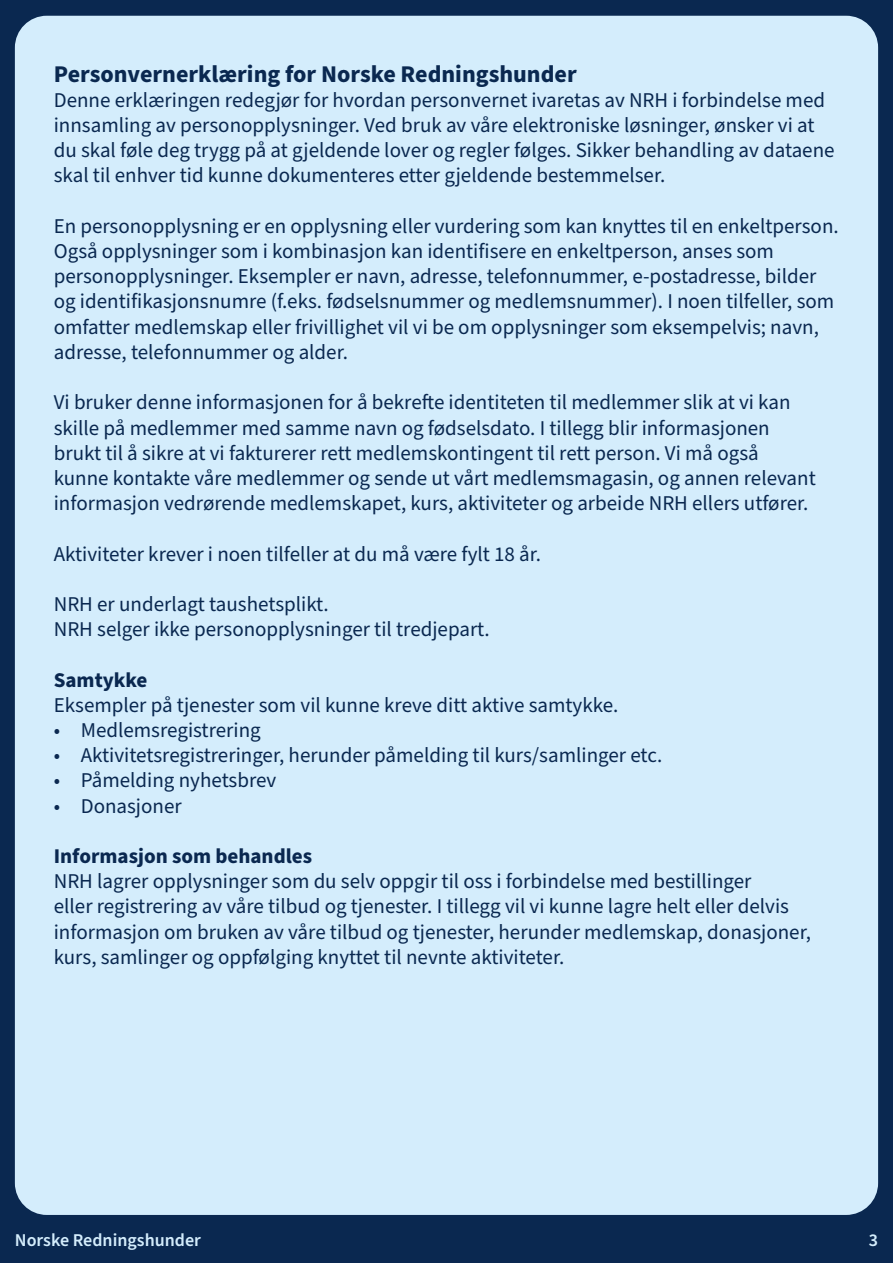
<style>
.page{position:relative;width:893px;height:1263px;background:#0a2850}
.page>*{position:absolute;margin:0;border:0;box-sizing:border-box;transform-origin:0 0}
.t1{font:700 24px "Source Sans Pro";color:#0a2850}
.t2{font:21px/25.2px "Source Sans Pro";color:#0a2850}
.t3{font:700 21px "Source Sans Pro";color:#0a2850}
.t4{font:600 18px "Source Sans Pro";color:#d4edfc}
</style>
<div class="page">
<div style="left:15px;top:16px;width:863px;height:1199px;background:#d4edfc;border-radius:32px"></div>
<p class="t1" style="left:54px;top:57px;width:524px">Personvernerklæring for Norske Redningshunder</p>
<p class="t2" style="left:54px;top:88px;width:782px">Denne erklæringen redegjør for hvordan personvernet ivaretas av NRH i forbindelse med innsamling av personopplysninger. Ved bruk av våre elektroniske løsninger, ønsker vi at du skal føle deg trygg på at gjeldende lover og regler følges. Sikker behandling av dataene skal til enhver tid kunne dokumenteres etter gjeldende bestemmelser.</p>
<p class="t2" style="left:54px;top:214px;width:786px">En personopplysning er en opplysning eller vurdering som kan knyttes til en enkeltperson.<br>Også opplysninger som i kombinasjon kan identifisere en enkeltperson, anses som personopplysninger. Eksempler er navn, adresse, telefonnummer, e-postadresse, bilder og identifikasjonsnumre (f.eks. fødselsnummer og medlemsnummer). I noen tilfeller, som omfatter medlemskap eller frivillighet vil vi be om opplysninger som eksempelvis; navn, adresse, telefonnummer og alder.</p>
<p class="t2" style="left:54px;top:390px;width:763px">Vi bruker denne informasjonen for å bekrefte identiteten til medlemmer slik at vi kan skille på medlemmer med samme navn og fødselsdato. I tillegg blir informasjonen brukt til å sikre at vi fakturerer rett medlemskontingent til rett person. Vi må også kunne kontakte våre medlemmer og sende ut vårt medlemsmagasin, og annen relevant informasjon vedrørende medlemskapet, kurs, aktiviteter og arbeide NRH ellers utfører.</p>
<p class="t2" style="left:54px;top:542px;width:489px">Aktiviteter krever i noen tilfeller at du må være fylt 18 år.</p>
<p class="t2" style="left:54px;top:592px;width:437px">NRH er underlagt taushetsplikt.<br>NRH selger ikke personopplysninger til tredjepart.</p>
<p class="t3" style="left:54px;top:665px;width:95px">Samtykke</p>
<p class="t2" style="left:54px;top:693px;width:566px">Eksempler på tjenester som vil kunne kreve ditt aktive samtykke.</p>
<p class="t2" style="left:54px;top:718px;width:209px">• Medlemsregistrering</p>
<p class="t2" style="left:54px;top:743px;width:610px">• Aktivitetsregistreringer, herunder påmelding til kurs/samlinger etc.</p>
<p class="t2" style="left:54px;top:768px;width:224px">• Påmelding nyhetsbrev</p>
<p class="t2" style="left:54px;top:794px;width:129px">• Donasjoner</p>
<p class="t3" style="left:54px;top:842px;width:260px">Informasjon som behandles</p>
<p class="t2" style="left:54px;top:869px;width:759px">NRH lagrer opplysninger som du selv oppgir til oss i forbindelse med bestillinger<br>eller registrering av våre tilbud og tjenester. I tillegg vil vi kunne lagre helt eller delvis informasjon om bruken av våre tilbud og tjenester, herunder medlemskap, donasjoner, kurs, samlinger og oppfølging knyttet til nevnte aktiviteter.</p>
<p class="t4" style="left:15px;top:1228px;width:188px">Norske Redningshunder</p>
<p class="t4" style="left:869px;top:1228px;width:11px">3</p>
</div>
